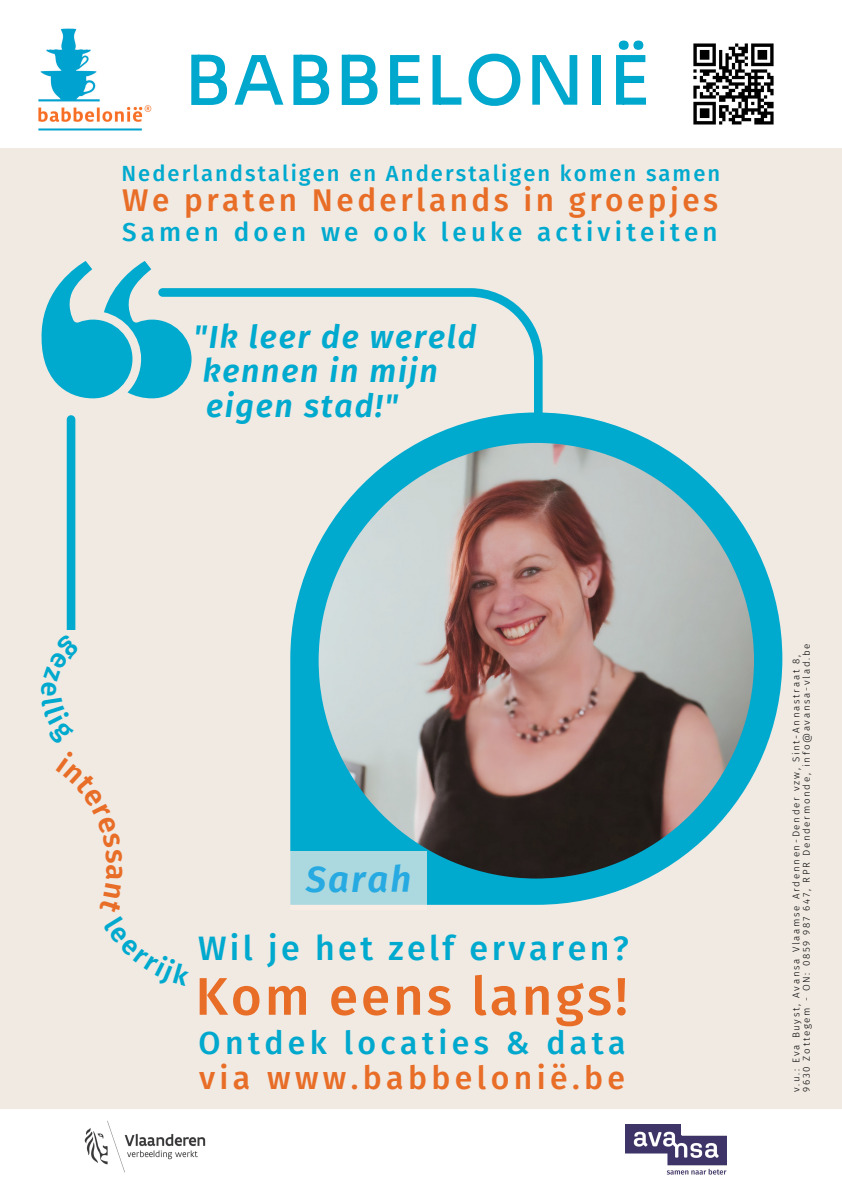
<style>
.page{position:relative;width:842px;height:1191px;background:#fff}
.page>*{position:absolute;margin:0;border:0;box-sizing:border-box;transform-origin:0 0}
.t1{font:500 68px "Sora";letter-spacing:.025em;color:#00a8cd}
.t2{font:500 53px "Fira Sans";letter-spacing:.055em;color:#e86d27}
.t3{font:italic 600 36.6px "Fira Sans";letter-spacing:.055em;color:#27aae1}
.t4{font:500 34px "Fira Sans";letter-spacing:.1em;color:#00a9ce}
.t5{font:italic 600 32.1px "Fira Sans";letter-spacing:.055em;color:#00a9ce}
.t6{font:500 32px "Fira Sans";letter-spacing:.135em;color:#e86d27}
.t7{font:500 32px "Fira Sans";letter-spacing:.135em;color:#00a8cd}
.t8{font:500 31.5px "Fira Sans";letter-spacing:.11em;color:#e86d27}
.t9{font:500 26px "Fira Sans";letter-spacing:.16em;color:#00a9ce}
.t10{font:500 22px "Fira Sans";letter-spacing:.095em;color:#00a9ce}
.t11{font:300 9.8px "Fira Sans";letter-spacing:.175em;color:#000}
</style>
<div class="page">
<div style="left:0;top:0;width:842px;height:1190px;background:#f1eae3"></div>
<div style="left:0;top:1109px;width:842px;height:81px;background:#fff"></div>
<img style="left:84px;top:1120px;width:122px;height:53px">
<img style="left:625px;top:1124px;width:101px;height:51px">
<div style="left:681px;top:1115px;width:69px;height:19px;background:#fff"></div>
<div style="left:0;top:0;width:842px;height:148px;background:#fff"></div>
<img style="left:38px;top:28px;width:113px;height:103px">
<img style="left:693px;top:43px;width:81px;height:82px">
<svg style="left:41px;top:261px;width:117px;height:137px"></svg>
<svg style="left:67px;top:415px;width:9px;height:214px;background:#11adcf"></svg>
<svg style="left:158px;top:288px;width:385px;height:124px"></svg>
<svg style="left:290px;top:412px;width:492px;height:492px"></svg>
<img style="left:319px;top:443px;width:435px;height:435px">
<div style="left:290px;top:851px;width:137px;height:58px;background:#fcefe7;opacity:.69"></div>
<p class="t1" style="left:185px;top:39px;width:467px">BABBELONIË</p>
<p class="t10" style="left:121px;top:160px;width:600px">Nederlandstaligen en Anderstaligen komen samen</p>
<p class="t8" style="left:122px;top:182px;width:597px">We praten Nederlands in groepjes</p>
<p class="t9" style="left:122px;top:216px;width:597px">Samen doen we ook leuke activiteiten</p>
<p class="t5" style="left:193px;top:317px;width:285px">"Ik leer de wereld</p>
<p class="t5" style="left:203px;top:352px;width:237px">kennen in mijn</p>
<p class="t5" style="left:206px;top:386px;width:193px">eigen stad!"</p>
<p class="t3" style="left:306px;top:857px;width:107px">Sarah</p>
<p class="t4" style="left:198px;top:928px;width:432px">Wil je het zelf ervaren?</p>
<p class="t2" style="left:195px;top:965px;width:434px">Kom eens langs!</p>
<p class="t7" style="left:199px;top:1024px;width:429px">Ontdek locaties &amp; data</p>
<p class="t6" style="left:199px;top:1058px;width:428px">via www.babbelonië.be</p>
<p class="t11" style="left:790px;top:1091px;width:438px;rotate:-90deg">v.u.: Eva Buyst, Avansa Vlaamse Ardennen-Dender vzw, Sint-Annastraat 8,</p>
<p class="t11" style="left:801px;top:1091px;width:450px;rotate:-90deg">9630 Zottegem - ON: 0859 987 647, RPR Dendermonde, info@avansa-vlad.be</p>
</div>
